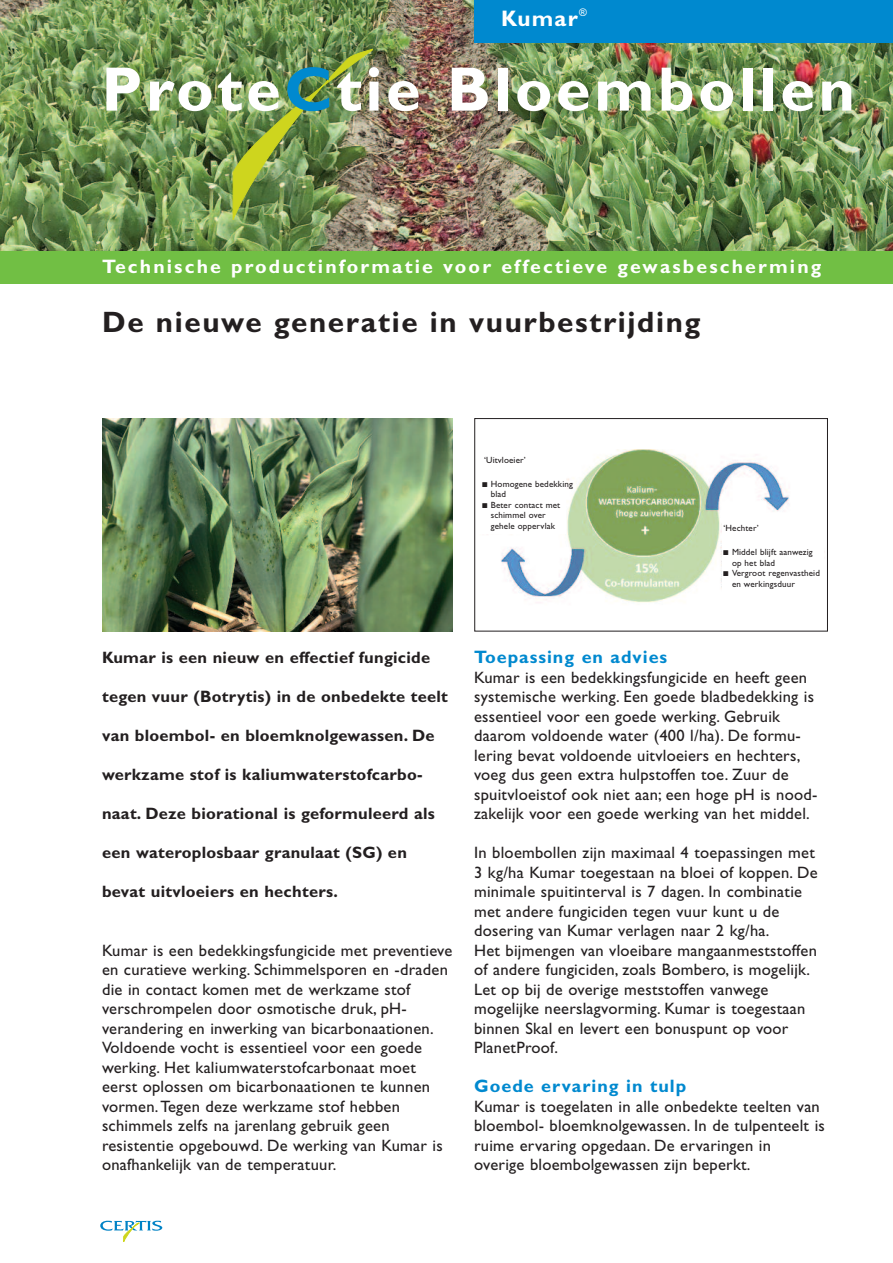
<style>
.page{position:relative;width:893px;height:1263px;background:#fff}
.page>*{position:absolute;margin:0;border:0;box-sizing:border-box;transform-origin:0 0}
.t1{font:700 63px "Gill Sans";letter-spacing:.055em;color:#fff}
.t2{font:700 29.55px "Gill Sans";letter-spacing:.055em;color:#231f20}
.t3{font:700 22.5px "Gill Sans";letter-spacing:.055em;color:#fff}
.t4{font:700 19.5px "Gill Sans";letter-spacing:.11em;color:#fff}
.t5{font:700 18px "Gill Sans";letter-spacing:.055em;color:#0089cf}
.t6{font:16.5px/19.5px "Gill Sans";letter-spacing:.015em;color:#231f20}
.t7{font:700 16.5px "Gill Sans";letter-spacing:.015em;color:#231f20}
.t8{font:10.5px "Gill Sans";color:#fff}
.t9{font:9px/10.5px "Gill Sans";letter-spacing:.015em;color:#231f20}
.s1{color:#0089cf}
.s2{font-family:"Carta";font-size:6px}
</style>
<div class="page">
<img style="left:0;top:0;width:893px;height:251px">
<img style="left:233px;top:49px;width:139px;height:171px">
<img style="left:102px;top:418px;width:351px;height:213px">
<div style="left:0;top:251px;width:893px;height:32px;background:#71bf44"></div>
<svg style="left:100px;top:1221px;width:62px;height:21px"></svg>
<div style="left:474px;top:0;width:419px;height:43px;background:#0089cf"></div>
<img style="left:501px;top:449px;width:288px;height:154px">
<div style="left:474px;top:418px;width:354px;height:213px;border:1px solid #231f20"></div>
<div style="left:478px;top:445px;width:87px;height:89px;background:#fff"></div>
<div style="left:723px;top:519px;width:101px;height:89px;background:#fff"></div>
<h3 class="t3" style="left:501px;top:6px;width:78px">Kumar</h3>
<p class="t8" style="left:579px;top:9px;width:9px">®</p>
<h1 class="t1" style="left:101px;top:52px;width:755px">Prote<span class="s1">C</span>tie Bloembollen</h1>
<p class="t4" style="left:102px;top:255px;width:721px">Technische productinformatie voor effectieve gewasbescherming</p>
<h2 class="t2" style="left:102px;top:304px;width:600px">De nieuwe generatie in vuurbestrijding</h2>
<p class="t9" style="left:484px;top:456px;width:43px">‘Uitvloeier’</p>
<p class="t9" style="left:491px;top:479px;width:84px;text-indent:-9px"><span class="s2">-</span> Homogene bedekking blad</p>
<p class="t9" style="left:491px;top:500px;width:71px;text-indent:-9px"><span class="s2">-</span> Beter contact met schimmel over gehele oppervlak</p>
<p class="t9" style="left:723px;top:523px;width:37px">‘Hechter’</p>
<p class="t9" style="left:732px;top:548px;width:82px;text-indent:-9px"><span class="s2">-</span> Middel blijft aanwezig op het blad</p>
<p class="t9" style="left:732px;top:569px;width:89px;text-indent:-9px"><span class="s2">-</span> Vergroot regenvastheid en werkingsduur</p>
<p class="t7" style="left:102px;top:648px;width:330px">Kumar is een nieuw en effectief fungicide</p>
<p class="t7" style="left:102px;top:687px;width:347px">tegen vuur (Botrytis) in de onbedekte teelt</p>
<p class="t7" style="left:102px;top:726px;width:334px">van bloembol- en bloemknolgewassen. De</p>
<p class="t7" style="left:102px;top:765px;width:322px">werkzame stof is kaliumwaterstofcarbo-</p>
<p class="t7" style="left:102px;top:804px;width:334px">naat. Deze biorational is geformuleerd als</p>
<p class="t7" style="left:102px;top:843px;width:306px">een wateroplosbaar granulaat (SG) en</p>
<p class="t7" style="left:102px;top:882px;width:237px">bevat uitvloeiers en hechters.</p>
<p class="t6" style="left:102px;top:942px;width:352px">Kumar is een bedekkingsfungicide met preventieve en curatieve werking. Schimmelsporen en -draden die in contact komen met de werkzame stof verschrompelen door osmotische druk, pH&shy;verandering en inwerking van bicarbonaationen.<br>Voldoende vocht is essentieel voor een goede werking. Het kaliumwaterstofcarbonaat moet eerst oplossen om bicarbonaationen te kunnen vormen.Tegen deze werkzame stof hebben schimmels zelfs na jarenlang gebruik geen resistentie opgebouwd. De werking van Kumar is onafhankelijk van de temperatuur.</p>
<p class="t5" style="left:474px;top:646px;width:195px">Toepassing en advies</p>
<p class="t6" style="left:474px;top:669px;width:345px">Kumar is een bedekkingsfungicide en heeft geen systemische werking. Een goede bladbedekking is essentieel voor een goede werking. Gebruik daarom voldoende water (400 l/ha). De formu&shy;lering bevat voldoende uitvloeiers en hechters, voeg dus geen extra hulpstoffen toe. Zuur de spuitvloeistof ook niet aan; een hoge pH is nood&shy;zakelijk voor een goede werking van het middel.</p>
<p class="t6" style="left:474px;top:844px;width:345px">In bloembollen zijn maximaal 4 toepassingen met 3 kg/ha Kumar toegestaan na bloei of koppen. De minimale spuitinterval is 7 dagen. In combinatie met andere fungiciden tegen vuur kunt u de dosering van Kumar verlagen naar 2 kg/ha.<br>Het bijmengen van vloeibare mangaanmeststoffen of andere fungiciden, zoals Bombero, is mogelijk.<br>Let op bij de overige meststoffen vanwege mogelijke neerslagvorming. Kumar is toegestaan binnen Skal en levert een bonuspunt op voor PlanetProof.</p>
<p class="t5" style="left:474px;top:1075px;width:214px">Goede ervaring in tulp</p>
<p class="t6" style="left:474px;top:1098px;width:352px">Kumar is toegelaten in alle onbedekte teelten van bloembol- bloemknolgewassen. In de tulpenteelt is ruime ervaring opgedaan. De ervaringen in overige bloembolgewassen zijn beperkt.</p>
</div>
